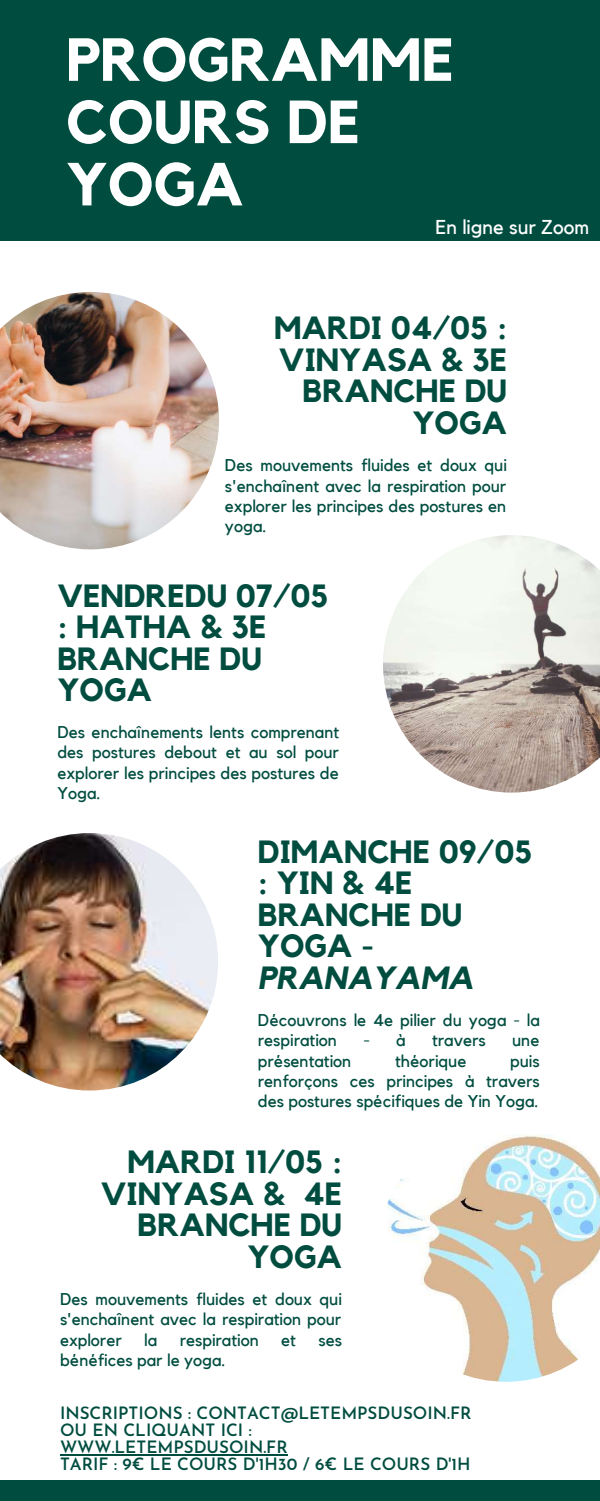
<style>
.page{position:relative;width:600px;height:1501px;background:#fff}
.page>*{position:absolute;margin:0;border:0;box-sizing:border-box;transform-origin:0 0}
.t1{font:700 60px/62.2px "Kollektif";color:#fff}
.t2{font:700 32px/31.5px "Kollektif";color:#004d40}
.t3{font:italic 700 32px "Kollektif";color:#004d40}
.t4{font:20px "Kollektif";color:#fff}
.t5{font:17px/20.2px "Kollektif";color:#004d40;text-align:justify}
.t6{font:600 17px/17.2px "Josefin Sans";color:#004d40}
</style>
<div class="page">
<div style="left:0;top:0;width:600px;height:241px;background:#004d40"></div>
<div style="left:0;top:1479px;width:600px;height:21px;background:#004d40"></div>
<img style="left:0;top:292px;width:219px;height:257px">
<img style="left:383px;top:535px;width:217px;height:257px">
<img style="left:0;top:833px;width:218px;height:257px">
<img style="left:387px;top:1135px;width:213px;height:246px">
<hr style="left:60px;top:1454px;width:228px;height:1px;background:#004d40">
<h1 class="t1" style="left:66px;top:31px;width:389px">PROGRAMME<br>COURS DE<br>YOGA</h1>
<p class="t4" style="left:436px;top:218px;width:155px">En ligne sur Zoom</p>
<h2 class="t2" style="left:274px;top:314px;width:235px;text-align:right">MARDI 04/05 :<br>VINYASA &amp; 3E<br>BRANCHE DU<br>YOGA</h2>
<p class="t5" style="left:225px;top:456px;width:283px">Des mouvements fluides et doux qui s'enchaînent avec la respiration pour explorer les principes des postures en yoga.</p>
<h2 class="t2" style="left:57px;top:581px;width:273px">VENDREDU 07/05 : HATHA &amp; 3E<br>BRANCHE DU<br>YOGA</h2>
<p class="t5" style="left:57px;top:722px;width:283px">Des enchaînements lents comprenant des postures debout et au sol pour explorer les principes des postures de Yoga.</p>
<h2 class="t2" style="left:258px;top:836px;width:276px">DIMANCHE 09/05 : YIN &amp; 4E<br>BRANCHE DU<br>YOGA -</h2>
<h2 class="t3" style="left:258px;top:962px;width:217px">PRANAYAMA</h2>
<p class="t5" style="left:258px;top:1010px;width:284px">Découvrons le 4e pilier du yoga - la respiration</p>
<p class="t5" style="left:363px;top:1030px;width:44px">- à</p>
<p class="t5" style="left:432px;top:1030px;width:55px">travers</p>
<p class="t5" style="left:512px;top:1030px;width:29px">une</p>
<p class="t5" style="left:258px;top:1050px;width:95px">présentation</p>
<p class="t5" style="left:395px;top:1050px;width:73px">théorique</p>
<p class="t5" style="left:258px;top:1050px;width:284px;text-indent:252px">puis renforçons ces principes à travers des postures spécifiques de Yin Yoga.</p>
<h2 class="t2" style="left:101px;top:1147px;width:243px;text-align:right">MARDI 11/05 :<br>VINYASA &amp; 4E<br>BRANCHE DU<br>YOGA</h2>
<p class="t5" style="left:60px;top:1289px;width:283px">Des mouvements fluides et doux qui s'enchaînent avec la respiration pour explorer</p>
<p class="t5" style="left:144px;top:1329px;width:15px">la</p>
<p class="t5" style="left:180px;top:1329px;width:81px">respiration</p>
<p class="t5" style="left:281px;top:1329px;width:16px">et</p>
<p class="t5" style="left:319px;top:1329px;width:25px">ses</p>
<p class="t5" style="left:60px;top:1350px;width:167px">bénéfices par le yoga.</p>
<p class="t6" style="left:60px;top:1405px;width:413px">INSCRIPTIONS : CONTACT@LETEMPSDUSOIN.FR<br>OU EN CLIQUANT ICI :<br>WWW.LETEMPSDUSOIN.FR<br>TARIF : 9€ LE COURS D'1H30 / 6€ LE COURS D'1H</p>
</div>
